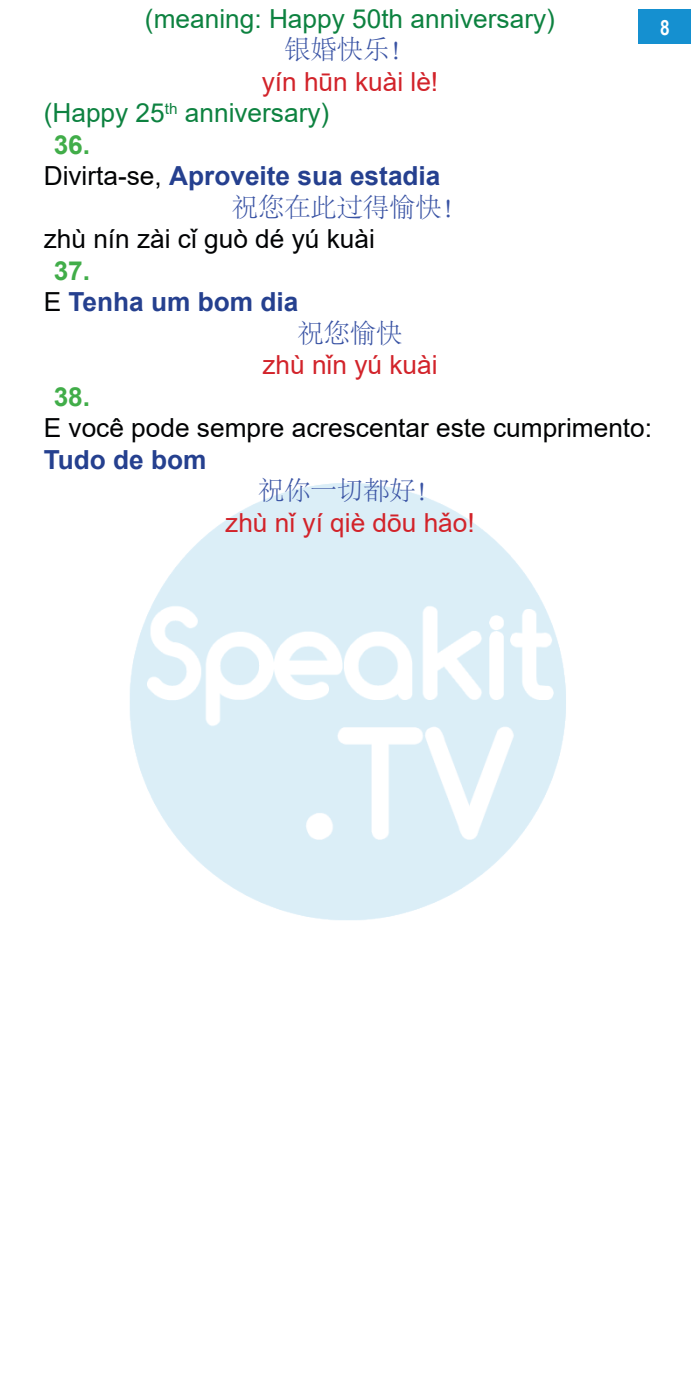
<style>
.page{position:relative;width:700px;height:1400px;background:#fff}
.page>*{position:absolute;margin:0;border:0;box-sizing:border-box;transform-origin:0 0}
.Text_ALL{font:26.25px/31.5px "Arial";color:#020304}
.Text_L2R_centre{font:26.25px "Arial";color:#0d8240}
.Text_ALL-2{font:700 26.25px "Arial";color:#25408f}
.Text_L2R_centre-2{font:26.25px "Arial";color:#d2232a}
.Text_L2R_centre-3{font:300 26.25px "Adobe Song Std";color:#3953a4}
.bullets_for_ALL{font:700 26.25px "Arial";color:#41ad49}
.t1{font:700 21px "Arial Narrow";color:#fff}
.t2{font:15.22px "Arial";color:#0d8240}
.s1{font-weight:400;color:#020304}
.s2{font-weight:700;color:#25408f}
</style>
<div class="page">
<img style="left:130px;top:483px;width:436px;height:437px">
<div style="left:639px;top:9px;width:52px;height:35px;background:#1590d0"></div>
<p class="Text_L2R_centre" style="left:145px;top:1px;width:411px">(meaning: Happy 50th anniversary(</p>
<p class="t1" style="left:660px;top:11px;width:11px">8</p>
<p class="Text_L2R_centre-3" style="left:284px;top:36px;width:133px">银婚快乐!</p>
<p class="Text_L2R_centre-2" style="left:262px;top:64px;width:178px">yín hūn kuài lè!</p>
<p class="Text_L2R_centre" style="left:185px;top:95px;width:146px">anniversary(</p>
<p class="t2" style="left:165px;top:98px;width:14px">th</p>
<p class="Text_L2R_centre" style="left:44px;top:95px;width:123px">(Happy 25</p>
<p class="bullets_for_ALL" style="left:54px;top:126px;width:38px">36.</p>
<p class="Text_ALL-2" style="left:44px;top:158px;width:398px"><span class="s1">Divirta-se,</span> Aproveite sua estadia</p>
<p class="Text_L2R_centre-3" style="left:232px;top:193px;width:238px">祝您在此过得愉快!</p>
<p class="Text_ALL" style="left:44px;top:223px;width:333px">zhù nín zài cǐ guò dé yú kuài</p>
<p class="bullets_for_ALL" style="left:54px;top:252px;width:38px">37.</p>
<p class="Text_ALL-2" style="left:44px;top:284px;width:256px"><span class="s1">E</span> Tenha um bom dia</p>
<p class="Text_L2R_centre-3" style="left:298px;top:319px;width:106px">祝您愉快</p>
<p class="Text_L2R_centre-2" style="left:262px;top:347px;width:177px">zhù nǐn yú kuài</p>
<p class="bullets_for_ALL" style="left:54px;top:378px;width:38px">38.</p>
<p class="Text_ALL" style="left:44px;top:412px;width:610px">E você pode sempre acrescentar este cumprimento:<br><span class="s2">Tudo de bom</span></p>
<p class="Text_L2R_centre-3" style="left:258px;top:477px;width:185px">祝你一切都好!</p>
<p class="Text_L2R_centre-2" style="left:225px;top:505px;width:251px">zhù nǐ yí qiè dōu hǎo!</p>
</div>
